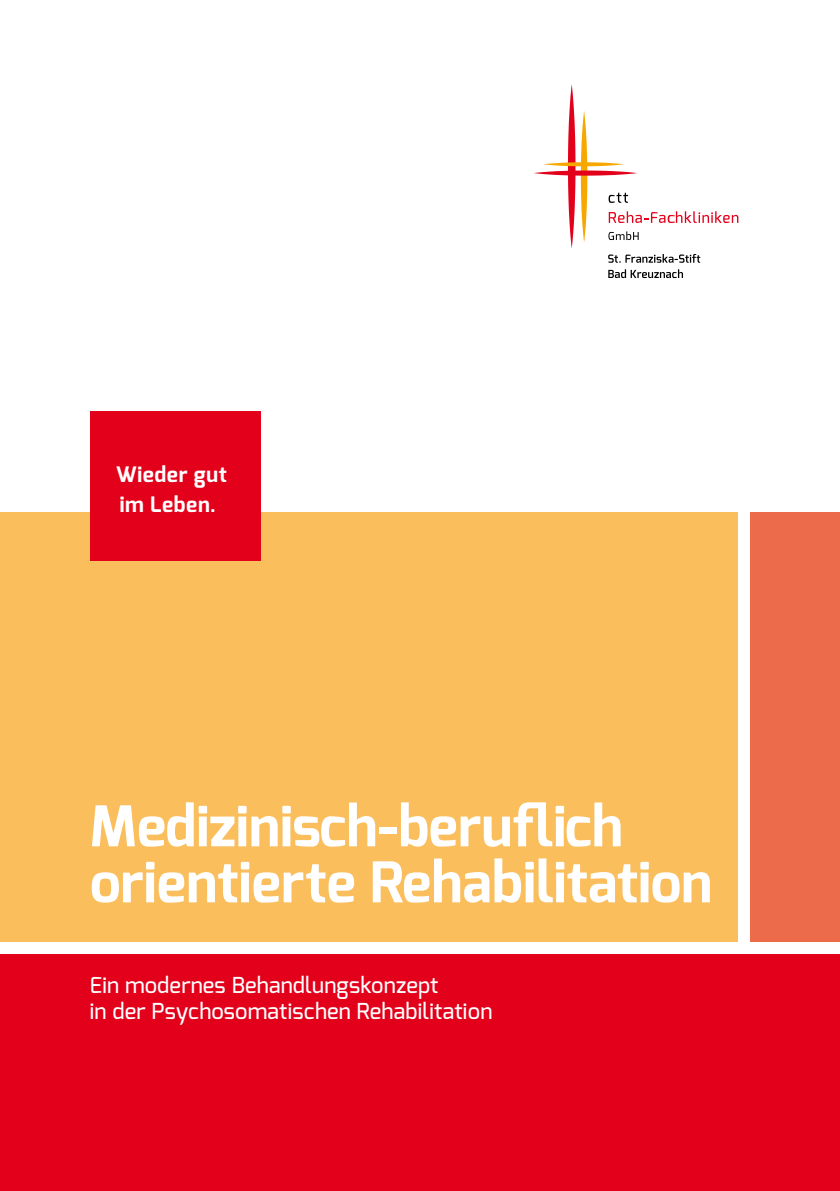
<style>
.page{position:relative;width:840px;height:1191px;background:#fff}
.page>*{position:absolute;margin:0;border:0;box-sizing:border-box;transform-origin:0 0}
.t1{font:700 56px/56px "Exo";letter-spacing:.005em;color:#fff}
.t2{font:500 22px/26px "Exo";letter-spacing:.01em;color:#fff}
.t3{font:700 21.2px/30.2px "Exo";color:#fff}
</style>
<div class="page">
<div style="left:0;top:512px;width:737px;height:429px;background:#fabe5d"></div>
<div style="left:750px;top:512px;width:89px;height:429px;background:#eb6b4a"></div>
<div style="left:0;top:954px;width:839px;height:237px;background:#e2001a"></div>
<svg style="left:534px;top:84px;width:204px;height:164px"></svg>
<svg style="left:608px;top:269px;width:74px;height:9px"></svg>
<svg style="left:608px;top:254px;width:91px;height:9px"></svg>
<div style="left:91px;top:411px;width:170px;height:150px;background:#e2001a"></div>
<p class="t3" style="left:116px;top:459px;width:112px">Wieder gut im Leben.</p>
<h1 class="t1" style="left:90px;top:798px;width:623px">Medizinisch-beruflich orientierte Rehabilitation</h1>
<p class="t2" style="left:90px;top:972px;width:404px">Ein modernes Behandlungskonzept<br>in der Psychosomatischen Rehabilitation</p>
</div>
